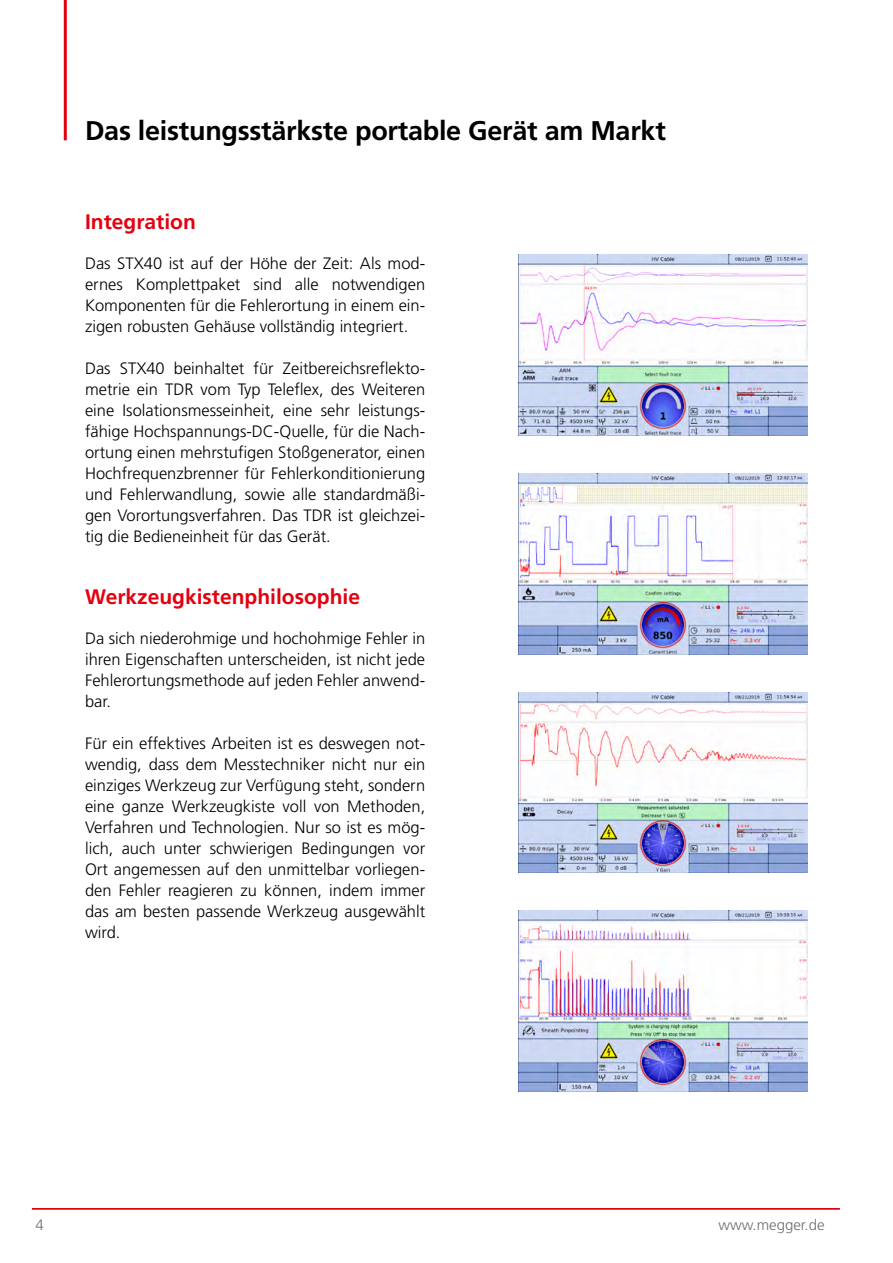
<style>
.page{position:relative;width:893px;height:1263px;background:#fff}
.page>*{position:absolute;margin:0;border:0;box-sizing:border-box;transform-origin:0 0}
.t1{font:700 27px "Frutiger LT Pro";letter-spacing:-.01em;color:#000}
.t2{font:700 21px "Frutiger LT Pro";color:#e3000f}
.t3{font:300 16.5px/21px "Frutiger LT Pro";color:#000;text-align:justify}
.t4{font:300 15px "Frutiger LT Pro";color:#6f6f6e}
</style>
<div class="page">
<hr style="left:32px;top:1208px;width:808px;height:1px;background:#e3000f">
<hr style="left:64px;top:0;width:3px;height:140px;background:#e3000f">
<img style="left:519px;top:255px;width:289px;height:180px">
<img style="left:519px;top:473px;width:289px;height:181px">
<img style="left:519px;top:692px;width:289px;height:181px">
<img style="left:519px;top:911px;width:289px;height:180px">
<h1 class="t1" style="left:85px;top:115px;width:582px">Das leistungsstärkste portable Gerät am Markt</h1>
<p class="t2" style="left:85px;top:209px;width:112px">Integration</p>
<p class="t3" style="left:85px;top:253px;width:342px">Das STX40 ist auf der Höhe der Zeit: Als mod&shy;ernes Komplettpaket sind alle notwendigen Komponenten für die Fehlerortung in einem ein&shy;zigen robusten Gehäuse vollständig integriert.</p>
<p class="t3" style="left:85px;top:358px;width:342px">Das STX40 beinhaltet für Zeitbereichsreflekto&shy;metrie ein TDR vom Typ Teleflex, des Weiteren eine Isolationsmesseinheit, eine sehr leistungs&shy;fähige Hochspannungs-DC-Quelle, für die Nach&shy;ortung einen mehrstufigen Stoßgenerator, einen Hochfrequenzbrenner für Fehlerkonditionierung und Fehlerwandlung, sowie alle standardmäßi&shy;gen Vorortungsverfahren. Das TDR ist gleichzei&shy;tig die Bedieneinheit für das Gerät.</p>
<p class="t2" style="left:85px;top:584px;width:276px">Werkzeugkistenphilosophie</p>
<p class="t3" style="left:85px;top:628px;width:342px">Da sich niederohmige und hochohmige Fehler in ihren Eigenschaften unterscheiden, ist nicht jede Fehlerortungsmethode auf jeden Fehler anwend&shy;bar.</p>
<p class="t3" style="left:85px;top:733px;width:342px">Für ein effektives Arbeiten ist es deswegen not&shy;wendig, dass dem Messtechniker nicht nur ein einziges Werkzeug zur Verfügung steht, sondern eine ganze Werkzeugkiste voll von Methoden, Verfahren und Technologien. Nur so ist es mög&shy;lich, auch unter schwierigen Bedingungen vor Ort angemessen auf den unmittelbar vorliegen&shy;den Fehler reagieren zu können, indem immer das am besten passende Werkzeug ausgewählt wird.</p>
<p class="t4" style="left:36px;top:1216px;width:10px">4</p>
<p class="t4" style="left:718px;top:1216px;width:108px">www.megger.de</p>
</div>
